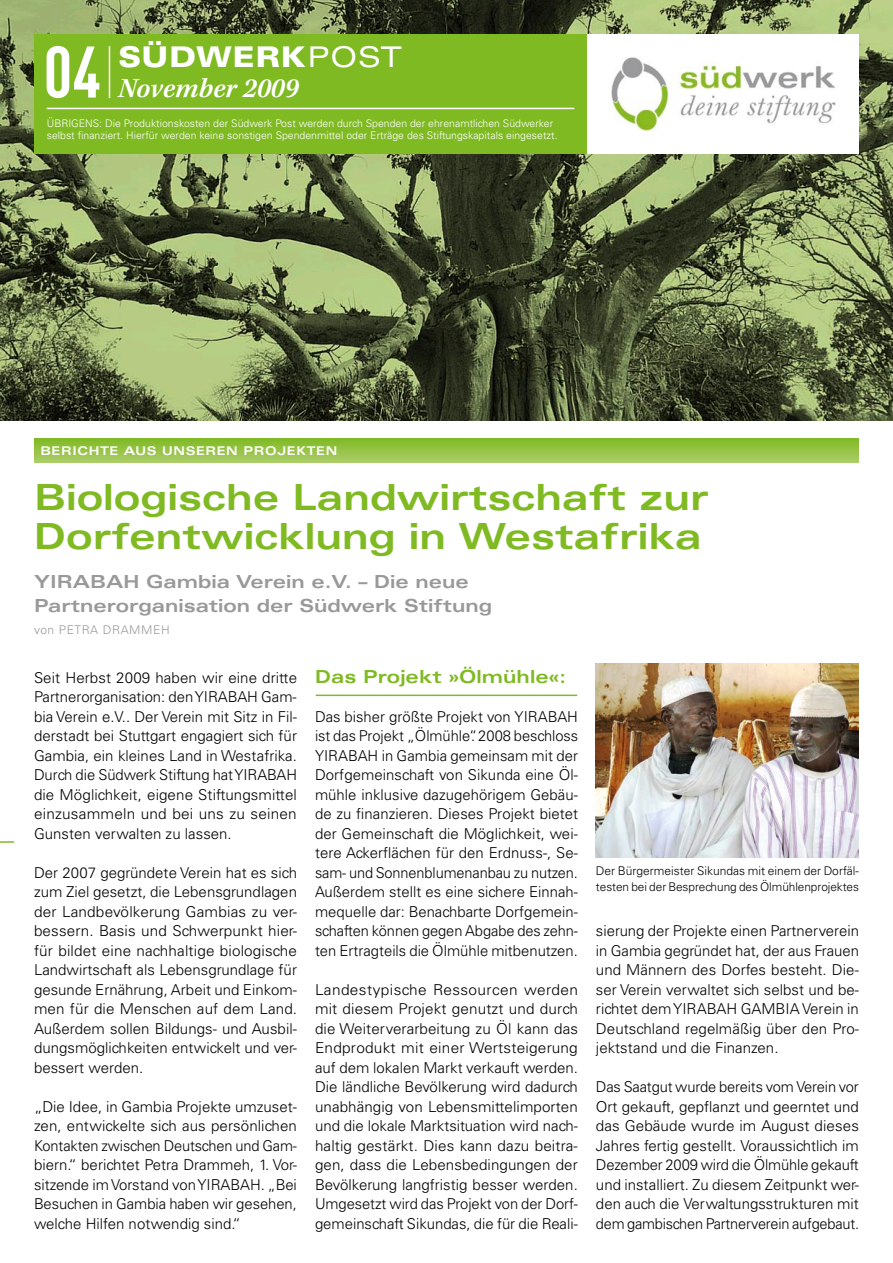
<style>
.page{position:relative;width:893px;height:1263px;background:#fff}
.page>*{position:absolute;margin:0;border:0;box-sizing:border-box;transform-origin:0 0}
.t1{font:700 71.7px "DIN Cond";color:#fff}
.t2{font:700 expanded 36px/39px "Univers LT Std";color:#80ba23}
.t3{font:italic 600 28.5px "Kepler Std";color:#fff}
.t4{font:900 expanded 28.5px "Univers LT Std";color:#fff}
.t5{font:700 expanded 18px/24px "Univers LT Std";color:#989a9a}
.t6{font:700 expanded 18px "Univers LT Std";color:#80ba23}
.t7{font:300 15px/19.5px "Univers LT Std";color:#000;text-align:justify}
.t8{font:300 12px/16.5px "Univers LT Std";letter-spacing:-.005em;color:#000}
.t9{font:700 expanded 12px "Univers LT Std";letter-spacing:.05em;color:#fff}
.t10{font:300 12px "Univers LT Std";letter-spacing:.05em;color:#989a9a}
.t11{font:300 10.5px/12.6px "Univers LT Std";color:#fff}
.s1{font-weight:400}
</style>
<div class="page">
<img style="left:0;top:0;width:893px;height:421px">
<div style="left:34px;top:34px;width:553px;height:119px;background:#80ba23"></div>
<img style="left:587px;top:34px;width:272px;height:119px">
<hr style="left:47px;top:108px;width:527px;height:1px;background:#fff">
<svg style="left:34px;top:438px;width:825px;height:25px;background:#95c346"></svg>
<hr style="left:109px;top:46px;width:1px;height:52px;background:#fff">
<svg style="left:0;top:841px;width:14px;height:2px"></svg>
<hr style="left:316px;top:694px;width:261px;height:2px;background:#80ba23">
<img style="left:596px;top:663px;width:263px;height:194px">
<h1 class="t1" style="left:44px;top:28px;width:59px">04</h1>
<h3 class="t4" style="left:118px;top:41px;width:285px">SÜDWERK<span class="s1">POST</span></h3>
<h3 class="t3" style="left:118px;top:72px;width:182px">November 2009</h3>
<p class="t11" style="left:47px;top:117px;width:15px">Übrigens</p>
<p class="t11" style="left:47px;top:117px;width:512px;text-indent:53px">: Die Produktionskosten der Südwerk Post werden durch Spenden der ehrenamtlichen Südwerker selbst finanziert. Hierfür werden keine sonstigen Spendenmittel oder Erträge des Stiftungskapitals eingesetzt.</p>
<p class="t9" style="left:40px;top:444px;width:48px">BERICHTE</p>
<p class="t9" style="left:124px;top:444px;width:104px">AUS UNSEREN</p>
<p class="t9" style="left:244px;top:444px;width:74px">PROJEKTEN</p>
<h2 class="t2" style="left:34px;top:478px;width:676px">Biologische Landwirtschaft zur<br>Dorfentwicklung in Westafrika</h2>
<p class="t5" style="left:34px;top:570px;width:460px">YIRABAH Gambia Verein e.V. – Die neue<br>Partnerorganisation der Südwerk Stiftung</p>
<p class="t10" style="left:34px;top:622px;width:137px">von PETRA DRAMMEH</p>
<p class="t7" style="left:34px;top:668px;width:265px">Seit Herbst 2009 haben wir eine dritte Partnerorganisation: den YIRABAH Gam&shy;bia Verein e.V.. Der Verein mit Sitz in Fil&shy;derstadt bei Stuttgart engagiert sich für Gambia, ein kleines Land in Westafrika.<br>Durch die Südwerk Stiftung hat YIRABAH die Möglichkeit, eigene Stiftungsmittel einzusammeln und bei uns zu seinen Gunsten verwalten zu lassen.</p>
<p class="t7" style="left:34px;top:863px;width:265px">Der 2007 gegründete Verein hat es sich zum Ziel gesetzt, die Lebensgrundlagen der Landbevölkerung Gambias zu ver&shy;bessern. Basis und Schwerpunkt hier&shy;für bildet eine nachhaltige biologische Landwirtschaft als Lebensgrundlage für gesunde Ernährung, Arbeit und Einkom&shy;men für die Menschen auf dem Land.<br>Außerdem sollen Bildungs- und Ausbil&shy;dungsmöglichkeiten entwickelt und ver&shy;bessert werden.</p>
<p class="t7" style="left:34px;top:1097px;width:265px">„Die Idee, in Gambia Projekte umzuset&shy;zen, entwickelte sich aus persönlichen Kontakten zwischen Deutschen und Gam&shy;biern.“ berichtet Petra Drammeh, 1. Vor&shy;sitzende im Vorstand von YIRABAH. „Bei Besuchen in Gambia haben wir gesehen, welche Hilfen notwendig sind.“</p>
<p class="t6" style="left:315px;top:666px;width:253px">Das Projekt »Ölmühle«:</p>
<p class="t7" style="left:315px;top:707px;width:265px">Das bisher größte Projekt von YIRABAH ist das Projekt „Ölmühle“. 2008 beschloss YIRABAH in Gambia gemeinsam mit der Dorfgemeinschaft von Sikunda eine Öl&shy;mühle inklusive dazugehörigem Gebäu&shy;de zu finanzieren. Dieses Projekt bietet der Gemeinschaft die Möglichkeit, wei&shy;tere Ackerflächen für den Erdnuss-, Se&shy;sam- und Sonnenblumenanbau zu nutzen.<br>Außerdem stellt es eine sichere Einnah&shy;mequelle dar: Benachbarte Dorfgemein&shy;schaften können gegen Abgabe des zehn&shy;ten Ertragteils die Ölmühle mitbenutzen.</p>
<p class="t7" style="left:315px;top:980px;width:265px">Landestypische Ressourcen werden mit diesem Projekt genutzt und durch die Weiterverarbeitung zu Öl kann das Endprodukt mit einer Wertsteigerung auf dem lokalen Markt verkauft werden.<br>Die ländliche Bevölkerung wird dadurch unabhängig von Lebensmittelimporten und die lokale Marktsituation wird nach&shy;haltig gestärkt. Dies kann dazu beitra&shy;gen, dass die Lebensbedingungen der Bevölkerung langfristig besser werden.<br>Umgesetzt wird das Projekt von der Dorf&shy;gemeinschaft Sikundas, die für die Reali-</p>
<p class="t8" style="left:596px;top:862px;width:265px">Der Bürgermeister Sikundas mit einem der Dorfäl&shy;testen bei der Besprechung des Ölmühlenprojektes</p>
<p class="t7" style="left:596px;top:921px;width:265px">sierung der Projekte einen Partnerverein in Gambia gegründet hat, der aus Frauen und Männern des Dorfes besteht. Die&shy;ser Verein verwaltet sich selbst und be&shy;richtet dem YIRABAH GAMBIA Verein in Deutschland regelmäßig über den Pro&shy;jektstand und die Finanzen.</p>
<p class="t7" style="left:596px;top:1077px;width:265px">Das Saatgut wurde bereits vom Verein vor Ort gekauft, gepflanzt und geerntet und das Gebäude wurde im August dieses Jahres fertig gestellt. Voraussichtlich im Dezember 2009 wird die Ölmühle gekauft und installiert. Zu diesem Zeitpunkt wer&shy;den auch die Verwaltungsstrukturen mit dem gambischen Partnerverein aufgebaut.</p>
</div>
